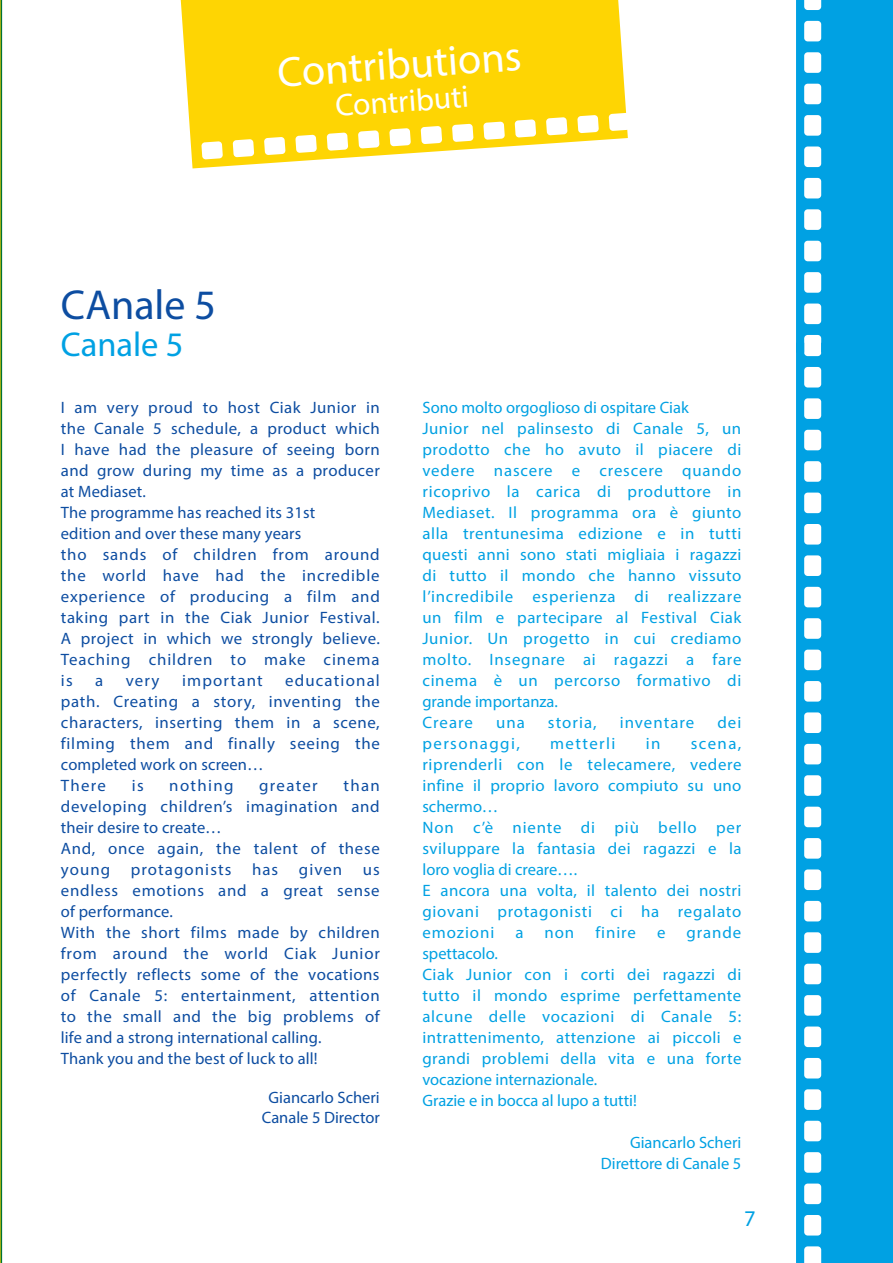
<style>
.page{position:relative;width:893px;height:1263px;background:#fff}
.page>*{position:absolute;margin:0;border:0;box-sizing:border-box;transform-origin:0 0}
.t1{font:42.45px "Myriad Pro";color:#fff}
.t2{font:42px "Myriad Pro";color:#0d4da1}
.t3{font:34.5px "Myriad Pro";color:#00a1e3}
.t4{font:31.5px "Myriad Pro";color:#fff}
.t5{font:22.5px "Myriad Pro";color:#00a1e3}
.Testo_Italiano{font:16.5px/21px "Myriad Pro";letter-spacing:.02em;color:#00a1e3;text-align:justify}
.Testo_Inglese{font:16.5px/21px "Myriad Pro";letter-spacing:.03em;color:#0d4da1;text-align:justify}
.Testo_Italiano-2{font:16.5px "Myriad Pro";color:#00a1e3}
.Testo_Inglese-2{font:16.5px "Myriad Pro";letter-spacing:.01em;color:#0d4da1}
.Testo_Inglese-3{font:16.5px "Myriad Pro";color:#0d4da1}
.Testo_Italiano-3{font:16.5px "Myriad Pro";letter-spacing:.085em;color:#00a1e3}
.Testo_Inglese-4{font:16.5px "Myriad Pro";letter-spacing:.065em;color:#0d4da1}
.Testo_Inglese-5{font:16.5px "Myriad Pro";letter-spacing:.07em;color:#0d4da1}
.Testo_Italiano-4{font:16.5px "Myriad Pro";letter-spacing:.06em;color:#00a1e3}
.Testo_Inglese-6{font:16.5px "Myriad Pro";letter-spacing:.08em;color:#0d4da1}
.Testo_Inglese-7{font:16.5px "Myriad Pro";letter-spacing:.075em;color:#0d4da1}
</style>
<div class="page">
<svg style="left:0;top:0;width:2px;height:1263px;background:#4f9026"></svg>
<svg style="left:796px;top:352px;width:97px;height:911px;background:#1cabe6"></svg>
<svg style="left:796px;top:0;width:97px;height:352px;background:#1cabe6"></svg>
<svg style="left:180px;top:0;width:448px;height:168px;fill:#fed503"></svg>
<p class="t1" style="left:276px;top:47px;width:246px;rotate:-4deg">Contributions</p>
<p class="t4" style="left:334px;top:86px;width:135px;rotate:-4deg">Contributi</p>
<p class="t2" style="left:61px;top:279px;width:157px">CAnale 5</p>
<p class="t3" style="left:61px;top:323px;width:124px">Canale 5</p>
<p class="Testo_Inglese" style="left:61px;top:397px;width:320px">I am very proud to host Ciak Junior in the Canale 5 schedule, a product which I have had the pleasure of seeing born and grow during my time as a producer at Mediaset.</p>
<p class="Testo_Inglese-2" style="left:61px;top:502px;width:256px">The programme has reached its 31st</p>
<p class="Testo_Inglese-2" style="left:61px;top:523px;width:242px">edition and over these many years</p>
<p class="Testo_Inglese" style="left:61px;top:544px;width:320px">tho sands of children from around the world have had the incredible experience of producing a film and taking part in the Ciak Junior Festival.<br>A project in which we strongly believe.<br>Teaching children to make cinema is</p>
<p class="Testo_Inglese" style="left:61px;top:670px;width:321px;text-indent:224px">educational path. Creating a story, inventing the characters, inserting them in a scene, filming them and finally seeing the completed work on screen…</p>
<p class="Testo_Inglese" style="left:61px;top:775px;width:47px">There</p>
<p class="Testo_Inglese" style="left:132px;top:775px;width:13px">is</p>
<p class="Testo_Inglese-6" style="left:169px;top:775px;width:66px">nothing</p>
<p class="Testo_Inglese-7" style="left:259px;top:775px;width:60px">greater</p>
<p class="Testo_Inglese" style="left:95px;top:670px;width:10px">a</p>
<p class="Testo_Inglese" style="left:126px;top:670px;width:35px">very</p>
<p class="Testo_Inglese-5" style="left:182px;top:670px;width:82px">important</p>
<p class="Testo_Inglese" style="left:61px;top:775px;width:320px;text-indent:283px">than developing children’s imagination and their desire to create…</p>
<p class="Testo_Inglese" style="left:61px;top:838px;width:320px">And, once again, the talent of these young</p>
<p class="Testo_Inglese-4" style="left:131px;top:859px;width:102px">protagonists</p>
<p class="Testo_Inglese" style="left:252px;top:859px;width:28px">has</p>
<p class="Testo_Inglese" style="left:299px;top:859px;width:45px">given</p>
<p class="Testo_Inglese" style="left:61px;top:859px;width:320px;text-indent:302px">us endless emotions and a great sense of performance.</p>
<p class="Testo_Inglese" style="left:61px;top:922px;width:320px">With the short films made by children from around the world Ciak Junior perfectly reflects some of the vocations of Canale 5: entertainment, attention to the small and the big problems of life and a strong international calling.</p>
<p class="Testo_Inglese-2" style="left:61px;top:1048px;width:258px">Thank you and the best of luck to all!</p>
<p class="Testo_Inglese-3" style="left:269px;top:1087px;width:113px">Giancarlo Scheri</p>
<p class="Testo_Inglese-3" style="left:262px;top:1107px;width:119px">Canale 5 Director</p>
<p class="Testo_Italiano-2" style="left:422px;top:397px;width:268px">Sono molto orgoglioso di ospitare Ciak</p>
<p class="Testo_Italiano" style="left:422px;top:418px;width:321px">Junior nel palinsesto di Canale 5, un prodotto che ho avuto il piacere di vedere nascere e crescere quando ricoprivo la carica di produttore in Mediaset. Il programma ora è giunto alla trentunesima edizione e in tutti questi anni sono stati migliaia i ragazzi di tutto il mondo che hanno vissuto l’incredibile esperienza di realizzare un film e partecipare al Festival Ciak Junior. Un progetto in cui crediamo molto. Insegnare ai ragazzi a fare cinema è un percorso formativo di grande importanza.</p>
<p class="Testo_Italiano" style="left:422px;top:712px;width:52px">Creare</p>
<p class="Testo_Italiano" style="left:496px;top:712px;width:30px">una</p>
<p class="Testo_Italiano" style="left:548px;top:712px;width:50px">storia,</p>
<p class="Testo_Italiano-4" style="left:620px;top:712px;width:76px">inventare</p>
<p class="Testo_Italiano" style="left:717px;top:712px;width:25px">dei</p>
<p class="Testo_Italiano-3" style="left:422px;top:733px;width:99px">personaggi,</p>
<p class="Testo_Italiano-3" style="left:550px;top:733px;width:67px">metterli</p>
<p class="Testo_Italiano" style="left:646px;top:733px;width:16px">in</p>
<p class="Testo_Italiano" style="left:422px;top:733px;width:320px;text-indent:268px">scena, riprenderli con le telecamere, vedere infine il proprio lavoro compiuto su uno schermo…</p>
<p class="Testo_Italiano" style="left:422px;top:817px;width:321px">Non c’è niente di più bello per sviluppare la fantasia dei ragazzi e la loro voglia di creare….</p>
<p class="Testo_Italiano" style="left:422px;top:880px;width:320px">E ancora una volta, il talento dei nostri giovani protagonisti ci ha regalato emozioni</p>
<p class="Testo_Italiano" style="left:515px;top:922px;width:10px">a</p>
<p class="Testo_Italiano" style="left:544px;top:922px;width:31px">non</p>
<p class="Testo_Italiano" style="left:595px;top:922px;width:42px">finire</p>
<p class="Testo_Italiano" style="left:657px;top:922px;width:10px">e</p>
<p class="Testo_Italiano" style="left:686px;top:922px;width:56px">grande</p>
<p class="Testo_Italiano-2" style="left:422px;top:943px;width:77px">spettacolo.</p>
<p class="Testo_Italiano" style="left:422px;top:964px;width:321px">Ciak Junior con i corti dei ragazzi di tutto il mondo esprime perfettamente alcune delle vocazioni di Canale 5: intrattenimento, attenzione ai piccoli e grandi problemi della vita e una forte vocazione internazionale.</p>
<p class="Testo_Italiano-2" style="left:422px;top:1090px;width:216px">Grazie e in bocca al lupo a tutti!</p>
<p class="Testo_Italiano-2" style="left:630px;top:1132px;width:113px">Giancarlo Scheri</p>
<p class="Testo_Italiano-2" style="left:601px;top:1153px;width:142px">Direttore di Canale 5</p>
<h3 class="t5" style="left:744px;top:1204px;width:13px">7</h3>
</div>
